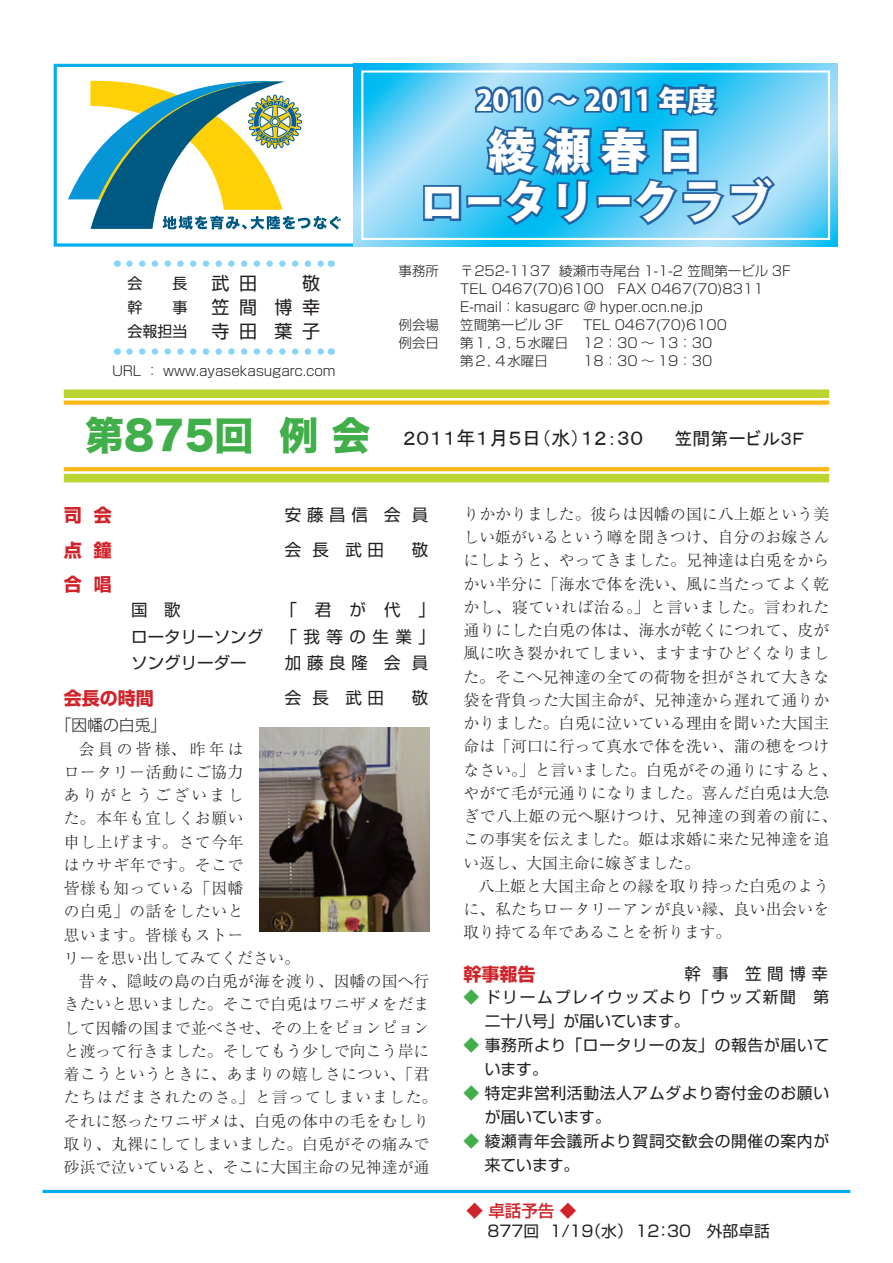
<style>
.page{position:relative;width:893px;height:1263px;background:#fff}
.page>*{position:absolute;margin:0;border:0;box-sizing:border-box;transform-origin:0 0}
.t1{font:800 46.5px "Koz Go Pro";color:#fff}
.t2{font:800 28.5px "Koz Go Pro";color:#fff}
.t3{font:19.5px "MS P Gothic";color:#231f20}
.t4{font:700 18px "Shin Go Pro";color:#d1232a}
.t5{font:18px "Shin Go Pro";color:#231f20}
.t6{font:18px "MS P Gothic";color:#231f20}
.t7{font:16.5px "Shin Go Pro";letter-spacing:.34em;color:#231f20}
.t8{font:16.5px "Shin Go Pro";color:#231f20}
.t9{font:500 16.5px "Shin Go Pro";color:#d1232a}
.t10{font:300 15.75px/23.2px "Ryumin Pro";letter-spacing:.01em;color:#231f20;text-align:center}
.t11{font:300 15.75px/23.2px "Ryumin Pro";letter-spacing:.045em;color:#231f20}
.t12{font:15.75px/24px "Shin Go Pro";letter-spacing:.045em;color:#231f20}
.t13{font:15.75px/24px "Shin Go Pro";letter-spacing:.11em;color:#231f20}
.t14{font:15.75px "Shin Go Pro";color:#231f20}
.t15{font:300 15.75px "Shin Go Pro";color:#231f20}
.t16{font:15px "Shin Go Pro";color:#231f20}
.t17{font:300 13.5px "Shin Go Pro";color:#231f20}
.s1{font-family:"Hira Kaku Std W8";font-size:39px;color:#40ae49}
.s2{color:#40ae49}
</style>
<div class="page">
<div style="left:54px;top:64px;width:303px;height:183px;border:3px solid #00aeef"></div>
<svg style="left:68px;top:81px;width:273px;height:149px"></svg>
<svg style="left:354px;top:64px;width:484px;height:183px;background:#6fd2f6"></svg>
<svg style="left:421px;top:81px;width:357px;height:147px;background:#4bacdb"></svg>
<div style="left:361px;top:70px;width:469px;height:170px;border:2px solid #fff"></div>
<div style="left:64px;top:389px;width:765px;height:9px;background:#bad432"></div>
<div style="left:64px;top:400px;width:765px;height:5px;background:#fcb814"></div>
<svg style="left:64px;top:467px;width:765px;height:4px;background:#fcb917"></svg>
<div style="left:64px;top:474px;width:765px;height:8px;background:#bad432"></div>
<svg style="left:129px;top:260px;width:195px;height:7px"></svg>
<svg style="left:129px;top:348px;width:195px;height:7px"></svg>
<hr style="left:43px;top:1190px;width:807px;height:3px;background:#00aeef">
<img style="left:259px;top:728px;width:170px;height:204px">
<p class="t16" style="left:128px;top:271px;width:61px">会　　長</p>
<p class="t5" style="left:212px;top:269px;width:110px">武 田 　 敬</p>
<p class="t16" style="left:128px;top:295px;width:61px">幹　　事</p>
<p class="t5" style="left:212px;top:293px;width:110px">笠 間 博 幸</p>
<p class="t16" style="left:128px;top:319px;width:61px">会報担当</p>
<p class="t5" style="left:212px;top:317px;width:110px">寺 田 葉 子</p>
<p class="t17" style="left:112px;top:360px;width:225px">URL ： www.ayasekasugarc.com</p>
<p class="t2" style="left:476px;top:81px;width:241px">2010 ～ 2011 年度</p>
<p class="t1" style="left:488px;top:121px;width:217px">綾 瀬 春 日</p>
<p class="t1" style="left:419px;top:172px;width:355px">ロータリークラブ</p>
<p class="t17" style="left:399px;top:259px;width:42px">事務所</p>
<p class="t17" style="left:460px;top:259px;width:332px">〒252-1137 綾瀬市寺尾台 1-1-2 笠間第一ビル 3F</p>
<p class="t17" style="left:460px;top:277px;width:305px">TEL 0467(70)6100　FAX 0467(70)8311</p>
<p class="t17" style="left:460px;top:295px;width:244px">E-mail：kasugarc ＠ hyper.ocn.ne.jp</p>
<p class="t17" style="left:399px;top:313px;width:42px">例会場</p>
<p class="t17" style="left:460px;top:313px;width:105px">笠間第一ビル 3F</p>
<p class="t17" style="left:583px;top:313px;width:145px">TEL 0467(70)6100</p>
<p class="t17" style="left:399px;top:331px;width:42px">例会日</p>
<p class="t17" style="left:460px;top:331px;width:254px">第１，３，５水曜日 12：30 ～ 13：30</p>
<p class="t17" style="left:460px;top:349px;width:89px">第２，４水曜日</p>
<p class="t17" style="left:583px;top:349px;width:131px">18：30 ～ 19：30</p>
<p class="t3" style="left:85px;top:428px;width:560px"><span class="s1">第875回 例 会</span> ２０１１年１月５日（水）１２：３０</p>
<p class="t6" style="left:674px;top:429px;width:131px">笠間第一ビル３Ｆ</p>
<p class="t4" style="left:64px;top:501px;width:49px">司 会</p>
<p class="t7" style="left:285px;top:501px;width:145px">安藤昌信 会 員</p>
<p class="t4" style="left:64px;top:535px;width:49px">点 鐘</p>
<p class="t7" style="left:285px;top:536px;width:145px">会 長 武田　敬</p>
<p class="t4" style="left:64px;top:570px;width:49px">合 唱</p>
<p class="t7" style="left:131px;top:596px;width:51px">国　歌</p>
<p class="t7" style="left:280px;top:596px;width:156px">「君が代」</p>
<p class="t8" style="left:131px;top:623px;width:305px">ロータリーソング 「我等の生業」</p>
<p class="t8" style="left:131px;top:649px;width:117px">ソングリーダー</p>
<p class="t7" style="left:285px;top:649px;width:145px">加藤良隆 会 員</p>
<p class="t4" style="left:64px;top:684px;width:91px">会長の時間</p>
<p class="t7" style="left:285px;top:684px;width:145px">会 長 武田　敬</p>
<p class="t15" style="left:56px;top:712px;width:112px">「因幡の白兎」</p>
<p class="t11" style="left:64px;top:736px;width:238px;text-indent:15px">会員の皆様、昨年は<br>ロータリー活動にご協力<br>ありがとうございまし<br>た。本年も宜しくお願い<br>申し上げます。さて今年<br>はウサギ年です。そこで<br>皆様も知っている「因幡<br>の白兎」の話をしたいと<br>思います。皆様もストー<br>リーを思い出してみてください。</p>
<p class="t10" style="left:64px;top:968px;width:375px">昔々、隠岐の島の白兎が海を渡り、因幡の国へ行<br>きたいと思いました。そこで白兎はワニザメをだまして因幡の国まで並べさせ、その上をピョンピョンと渡って行きました。そしてもう少しで向こう岸に着こうというときに、あまりの嬉しさについ、「君たちはだまされたのさ。」と言ってしまいました。それに怒ったワニザメは、白兎の体中の毛をむしり取り、丸裸にしてしまいました。白兎がその痛みで砂浜で泣いていると、そこに大国主命の兄神達が通</p>
<p class="t10" style="left:463px;top:501px;width:375px;text-align:left">りかかりました。彼らは因幡の国に八上姫という美しい姫がいるという噂を聞きつけ、自分のお嫁さんにしようと、やってきました。兄神達は白兎をからかい半分に「海水で体を洗い、風に当たってよく乾かし、寝ていれば治る。」と言いました。言われた通りにした白兎の体は、海水が乾くにつれて、皮が風に吹き裂かれてしまい、ますますひどくなりました。そこへ兄神達の全ての荷物を担がされて大きな袋を背負った大国主命が、兄神達から遅れて通りかかりました。白兎に泣いている理由を聞いた大国主命は「河口に行って真水で体を洗い、蒲の穂をつけなさい。」と言いました。白兎がその通りにすると、やがて毛が元通りになりました。喜んだ白兎は大急ぎで八上姫の元へ駆けつけ、兄神達の到着の前に、この事実を伝えました。姫は求婚に来た兄神達を追い返し、大国主命に嫁ぎました。</p>
<p class="t10" style="left:463px;top:873px;width:367px;text-align:justify;text-indent:15px">八上姫と大国主命との縁を取り持った白兎のように、私たちロータリーアンが良い縁、良い出会いを取り持てる年であることを祈ります。</p>
<p class="t4" style="left:463px;top:959px;width:73px">幹事報告</p>
<p class="t7" style="left:685px;top:960px;width:145px">幹 事 笠間博幸</p>
<p class="t13" style="left:485px;top:983px;width:346px;text-indent:-21px"><span class="s2">◆</span> ドリームプレイウッズより「ウッズ新聞　第二十八号」が届いています。</p>
<p class="t12" style="left:485px;top:1031px;width:346px;text-indent:-21px"><span class="s2">◆</span> 事務所より「ロータリーの友」の報告が届いています。</p>
<p class="t12" style="left:485px;top:1079px;width:346px;text-indent:-21px"><span class="s2">◆</span> 特定非営利活動法人アムダより寄付金のお願いが届いています。</p>
<p class="t12" style="left:485px;top:1127px;width:346px;text-indent:-21px"><span class="s2">◆</span> 綾瀬青年会議所より賀詞交歓会の開催の案内が来ています。</p>
<p class="t9" style="left:466px;top:1197px;width:111px">◆ 卓話予告 ◆</p>
<p class="t14" style="left:488px;top:1218px;width:284px">877回 1/19（水） 12：30　外部卓話</p>
</div>
